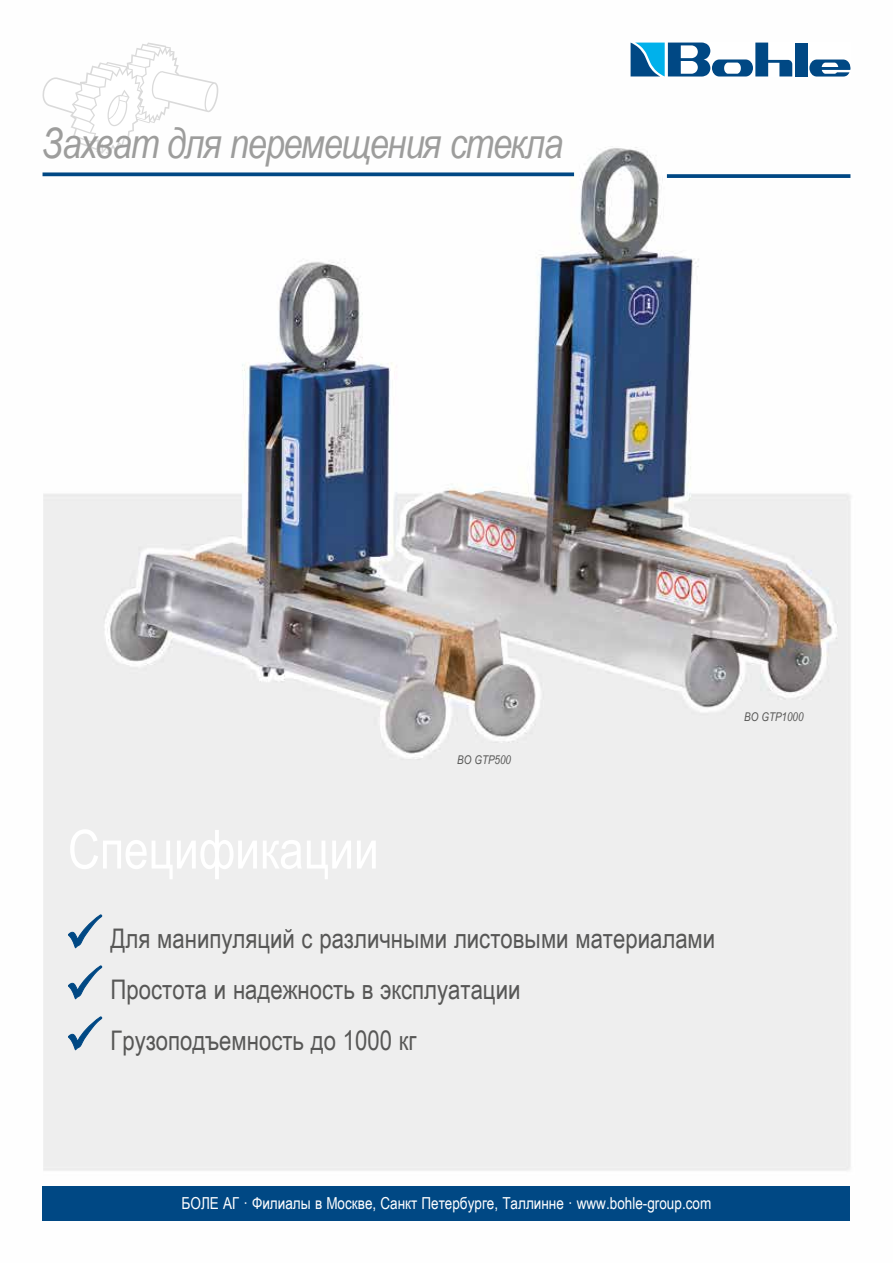
<style>
.page{position:relative;width:893px;height:1263px;background:#fff}
.page>*{position:absolute;margin:0;border:0;box-sizing:border-box;transform-origin:0 0}
.t1{font:italic 42px "Arial Narrow";letter-spacing:-.03em;color:#9d9d9c}
.t2{font:27px/51px "Arial Narrow";color:#575756}
.t3{font:16.5px "Arial Narrow";color:#fff}
.t4{font:italic 12px "Arial Narrow";color:#575756}
</style>
<div class="page">
<img style="left:42px;top:42px;width:809px;height:1179px">
<div style="left:631px;top:43px;width:219px;height:34px;background:#fff"></div>
<div style="left:795px;top:43px;width:13px;height:33px;background:#004884"></div>
<svg style="left:809px;top:60px;width:41px;height:17px"></svg>
<svg style="left:631px;top:43px;width:161px;height:34px"></svg>
<svg style="left:43px;top:43px;width:175px;height:111px"></svg>
<div style="left:43px;top:1186px;width:807px;height:34px;background:#004884"></div>
<svg style="left:43px;top:172px;width:531px;height:4px;background:#1e5d92"></svg>
<svg style="left:667px;top:174px;width:183px;height:4px"></svg>
<svg style="left:68px;top:914px;width:34px;height:34px"></svg>
<svg style="left:68px;top:965px;width:34px;height:34px"></svg>
<svg style="left:68px;top:1016px;width:34px;height:34px"></svg>
<h1 class="t1" style="left:43px;top:114px;width:522px">Захват для перемещения стекла</h1>
<p class="t4" style="left:457px;top:751px;width:55px">BO GTP500</p>
<p class="t4" style="left:744px;top:708px;width:61px">BO GTP1000</p>
<p class="t2" style="left:111px;top:912px;width:606px">Для манипуляций с различными листовыми материалами<br>Простота и надежность в эксплуатации<br>Грузоподъемность до 1000 кг</p>
<p class="t3" style="left:182px;top:1191px;width:531px">БОЛЕ АГ · Филиалы в Москве, Санкт Петербурге, Таллинне · www.bohle-group.com</p>
</div>
